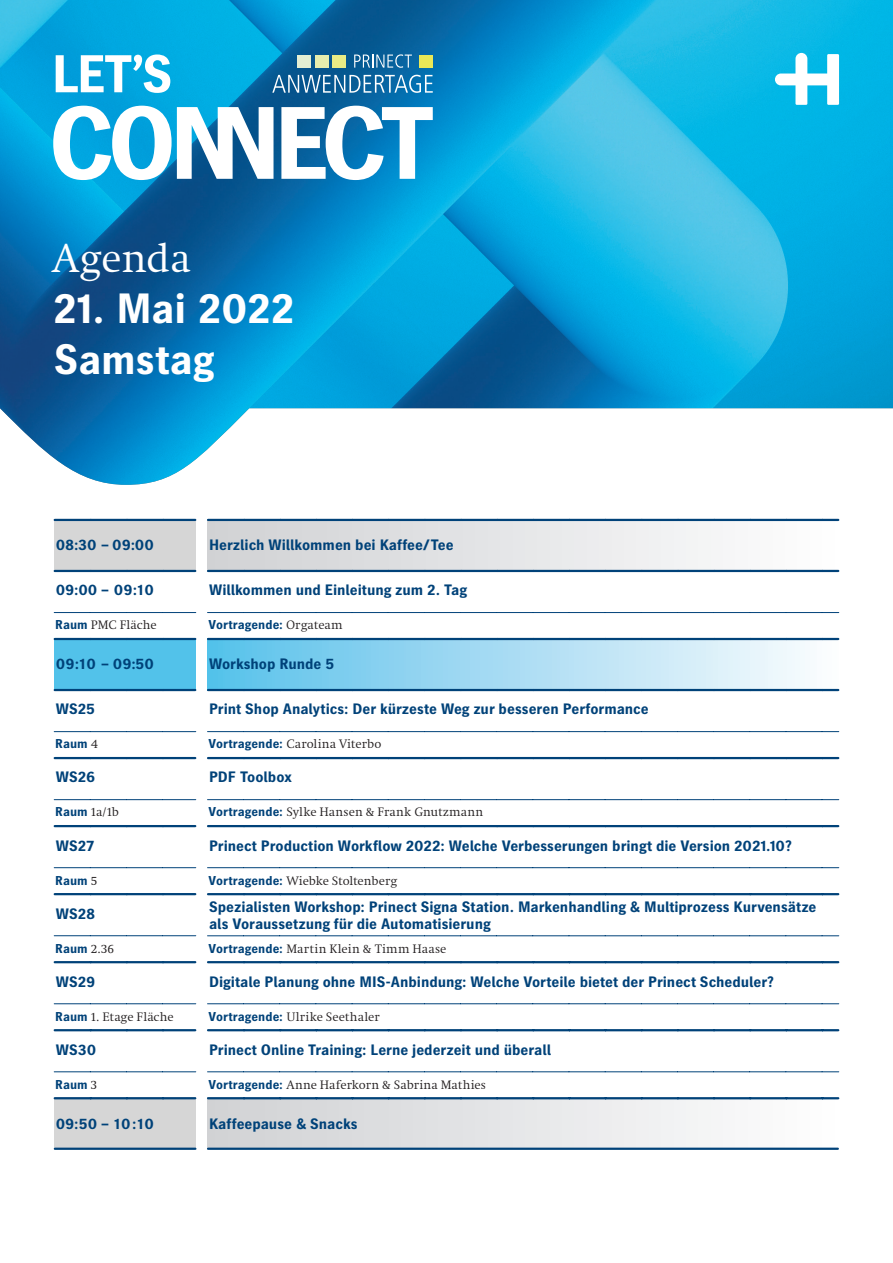
<style>
.page{position:relative;width:893px;height:1263px;background:#fff}
.page>*{position:absolute;margin:0;border:0;box-sizing:border-box;transform-origin:0 0}
._001_Headline_3_DINl{font:700 42px "Heidelberg Gothic Ml";letter-spacing:-.005em;color:#fff}
._001_Headline_3_DINl-2{font:42px "Heidelberg Antiqua ML";color:#fff}
._006_Info_Headline_A{font:700 15px/16.5px "Heidelberg Gothic Ml";color:#004279}
._006_Info_Copy_Cross{font:12.75px "Heidelberg Antiqua ML";letter-spacing:.005em;color:#231f20}
._006_Info_Copy_Cross-2{font:700 12.75px "Heidelberg Gothic Ml";color:#004279}
.s1{font-family:"Heidelberg Gothic Ml";font-weight:700;color:#004279}
.s2{font-family:"Heidelberg Antiqua ML";font-weight:400;color:#231f20}
</style>
<div class="page">
<div style="left:54px;top:520px;width:142px;height:51px;background:#d6d6d6"></div>
<div style="left:207px;top:520px;width:632px;height:51px;background:linear-gradient(to right,#d0d1d4,#fefefe)"></div>
<div style="left:54px;top:1097px;width:142px;height:52px;background:#d6d6d6"></div>
<svg style="left:207px;top:1097px;width:632px;height:52px"></svg>
<div style="left:54px;top:638px;width:142px;height:52px;background:#52c2ea"></div>
<svg style="left:207px;top:638px;width:632px;height:52px;background:#aaddf3"></svg>
<svg style="left:55px;top:519px;width:140px;height:2px"></svg>
<svg style="left:55px;top:570px;width:140px;height:2px"></svg>
<svg style="left:54px;top:612px;width:142px;height:1px"></svg>
<svg style="left:55px;top:638px;width:140px;height:2px"></svg>
<svg style="left:55px;top:689px;width:140px;height:2px"></svg>
<svg style="left:54px;top:731px;width:142px;height:1px"></svg>
<svg style="left:55px;top:757px;width:140px;height:2px"></svg>
<svg style="left:54px;top:799px;width:142px;height:1px"></svg>
<svg style="left:55px;top:825px;width:140px;height:2px"></svg>
<svg style="left:54px;top:867px;width:142px;height:1px"></svg>
<svg style="left:55px;top:893px;width:140px;height:2px"></svg>
<svg style="left:54px;top:935px;width:142px;height:1px"></svg>
<svg style="left:55px;top:961px;width:140px;height:2px"></svg>
<svg style="left:54px;top:1003px;width:142px;height:1px"></svg>
<svg style="left:55px;top:1029px;width:140px;height:2px"></svg>
<svg style="left:54px;top:1071px;width:142px;height:1px"></svg>
<svg style="left:55px;top:1097px;width:140px;height:2px"></svg>
<svg style="left:208px;top:519px;width:630px;height:2px"></svg>
<svg style="left:208px;top:570px;width:630px;height:2px"></svg>
<svg style="left:207px;top:612px;width:632px;height:1px"></svg>
<svg style="left:208px;top:638px;width:630px;height:2px"></svg>
<svg style="left:208px;top:689px;width:630px;height:2px"></svg>
<svg style="left:207px;top:731px;width:632px;height:1px"></svg>
<svg style="left:208px;top:757px;width:630px;height:2px"></svg>
<svg style="left:207px;top:799px;width:632px;height:1px"></svg>
<svg style="left:208px;top:825px;width:630px;height:2px"></svg>
<svg style="left:207px;top:867px;width:632px;height:1px"></svg>
<svg style="left:208px;top:961px;width:630px;height:2px"></svg>
<svg style="left:207px;top:1003px;width:632px;height:1px"></svg>
<svg style="left:208px;top:1029px;width:630px;height:2px"></svg>
<svg style="left:207px;top:1071px;width:632px;height:1px"></svg>
<svg style="left:208px;top:1097px;width:630px;height:2px"></svg>
<img style="left:0;top:0;width:893px;height:485px">
<svg style="left:775px;top:53px;width:64px;height:52px"></svg>
<svg style="left:53px;top:106px;width:220px;height:74px"></svg>
<svg style="left:281px;top:106px;width:152px;height:74px"></svg>
<svg style="left:56px;top:54px;width:114px;height:39px"></svg>
<svg style="left:354px;top:54px;width:58px;height:14px"></svg>
<svg style="left:272px;top:75px;width:161px;height:18px;background:#488ab5"></svg>
<div style="left:333px;top:55px;width:13px;height:12px;background:#e8eb85"></div>
<div style="left:315px;top:55px;width:13px;height:12px;background:#e7edad"></div>
<div style="left:298px;top:55px;width:13px;height:12px;background:#e4efd3"></div>
<div style="left:420px;top:55px;width:13px;height:12px;background:#e9e857"></div>
<svg style="left:208px;top:893px;width:630px;height:2px"></svg>
<svg style="left:207px;top:935px;width:632px;height:1px"></svg>
<hr style="left:208px;top:1147px;width:630px;height:3px;background:#004279">
<hr style="left:55px;top:1147px;width:140px;height:3px;background:#004279">
<p class="_001_Headline_3_DINl-2" style="left:52px;top:235px;width:140px">Agenda</p>
<p class="_001_Headline_3_DINl" style="left:53px;top:285px;width:243px">21. Mai 2022</p>
<p class="_001_Headline_3_DINl" style="left:54px;top:336px;width:161px">Samstag</p>
<p class="_006_Info_Headline_A" style="left:56px;top:537px;width:100px">08:30 – 09:00</p>
<p class="_006_Info_Headline_A" style="left:56px;top:582px;width:100px">09:00 – 09:1 0</p>
<p class="_006_Info_Copy_Cross" style="left:55px;top:618px;width:103px"><span class="s1">Raum</span> PMC Fläche</p>
<p class="_006_Info_Headline_A" style="left:56px;top:656px;width:100px">09:1 0 – 09:50</p>
<p class="_006_Info_Headline_A" style="left:56px;top:701px;width:41px">WS25</p>
<p class="_006_Info_Copy_Cross-2" style="left:55px;top:737px;width:44px">Raum <span class="s2">4</span></p>
<p class="_006_Info_Headline_A" style="left:56px;top:769px;width:41px">WS26</p>
<p class="_006_Info_Copy_Cross" style="left:55px;top:805px;width:65px"><span class="s1">Raum</span> 1a/1b</p>
<p class="_006_Info_Headline_A" style="left:56px;top:837px;width:40px">WS27</p>
<p class="_006_Info_Copy_Cross-2" style="left:55px;top:873px;width:43px">Raum <span class="s2">5</span></p>
<p class="_006_Info_Headline_A" style="left:56px;top:905px;width:41px">WS28</p>
<p class="_006_Info_Copy_Cross-2" style="left:55px;top:941px;width:61px">Raum <span class="s2">2.36</span></p>
<p class="_006_Info_Headline_A" style="left:56px;top:973px;width:41px">WS29</p>
<p class="_006_Info_Copy_Cross" style="left:55px;top:1009px;width:120px"><span class="s1">Raum</span> 1. Etage Fläche</p>
<p class="_006_Info_Headline_A" style="left:56px;top:1042px;width:42px">WS30</p>
<p class="_006_Info_Copy_Cross-2" style="left:55px;top:1077px;width:43px">Raum <span class="s2">3</span></p>
<p class="_006_Info_Headline_A" style="left:56px;top:1116px;width:100px">09:50 – 1 0 : 1 0</p>
<p class="_006_Info_Headline_A" style="left:209px;top:537px;width:246px">Herzlich Willkommen bei Kaffee/Tee</p>
<p class="_006_Info_Headline_A" style="left:209px;top:582px;width:259px">Willkommen und Einleitung zum 2. Tag</p>
<p class="_006_Info_Copy_Cross-2" style="left:209px;top:618px;width:136px">Vortragende: <span class="s2">Orgateam</span></p>
<p class="_006_Info_Headline_A" style="left:209px;top:656px;width:127px">Workshop Runde 5</p>
<p class="_006_Info_Headline_A" style="left:209px;top:701px;width:441px">Print Shop Analytics: Der kürzeste Weg zur besseren Performance</p>
<p class="_006_Info_Copy_Cross" style="left:209px;top:737px;width:174px"><span class="s1">Vortragende:</span> Carolina Viterbo</p>
<p class="_006_Info_Headline_A" style="left:209px;top:769px;width:84px">PDF Toolbox</p>
<p class="_006_Info_Copy_Cross" style="left:209px;top:805px;width:276px"><span class="s1">Vortragende:</span> Sylke Hansen &amp; Frank Gnutzmann</p>
<p class="_006_Info_Headline_A" style="left:209px;top:837px;width:584px">Prinect Production Workflow 2022: Welche Verbesserungen bringt die Version 2021.10?</p>
<p class="_006_Info_Copy_Cross" style="left:209px;top:873px;width:190px"><span class="s1">Vortragende:</span> Wiebke Stoltenberg</p>
<p class="_006_Info_Headline_A" style="left:209px;top:899px;width:609px">Spezialisten Workshop: Prinect Signa Station. Markenhandling &amp; Multiprozess Kurvensätze als Voraussetzung für die Automatisierung</p>
<p class="_006_Info_Copy_Cross" style="left:209px;top:941px;width:239px"><span class="s1">Vortragende:</span> Martin Klein &amp; Timm Haase</p>
<p class="_006_Info_Headline_A" style="left:209px;top:973px;width:567px">Digitale Planung ohne MIS-Anbindung: Welche Vorteile bietet der Prinect Scheduler?</p>
<p class="_006_Info_Copy_Cross" style="left:209px;top:1009px;width:173px"><span class="s1">Vortragende:</span> Ulrike Seethaler</p>
<p class="_006_Info_Headline_A" style="left:209px;top:1042px;width:344px">Prinect Online Training: Lerne jederzeit und überall</p>
<p class="_006_Info_Copy_Cross" style="left:209px;top:1077px;width:279px"><span class="s1">Vortragende:</span> Anne Haferkorn &amp; Sabrina Mathies</p>
<p class="_006_Info_Headline_A" style="left:209px;top:1116px;width:150px">Kaffeepause &amp; Snacks</p>
</div>
